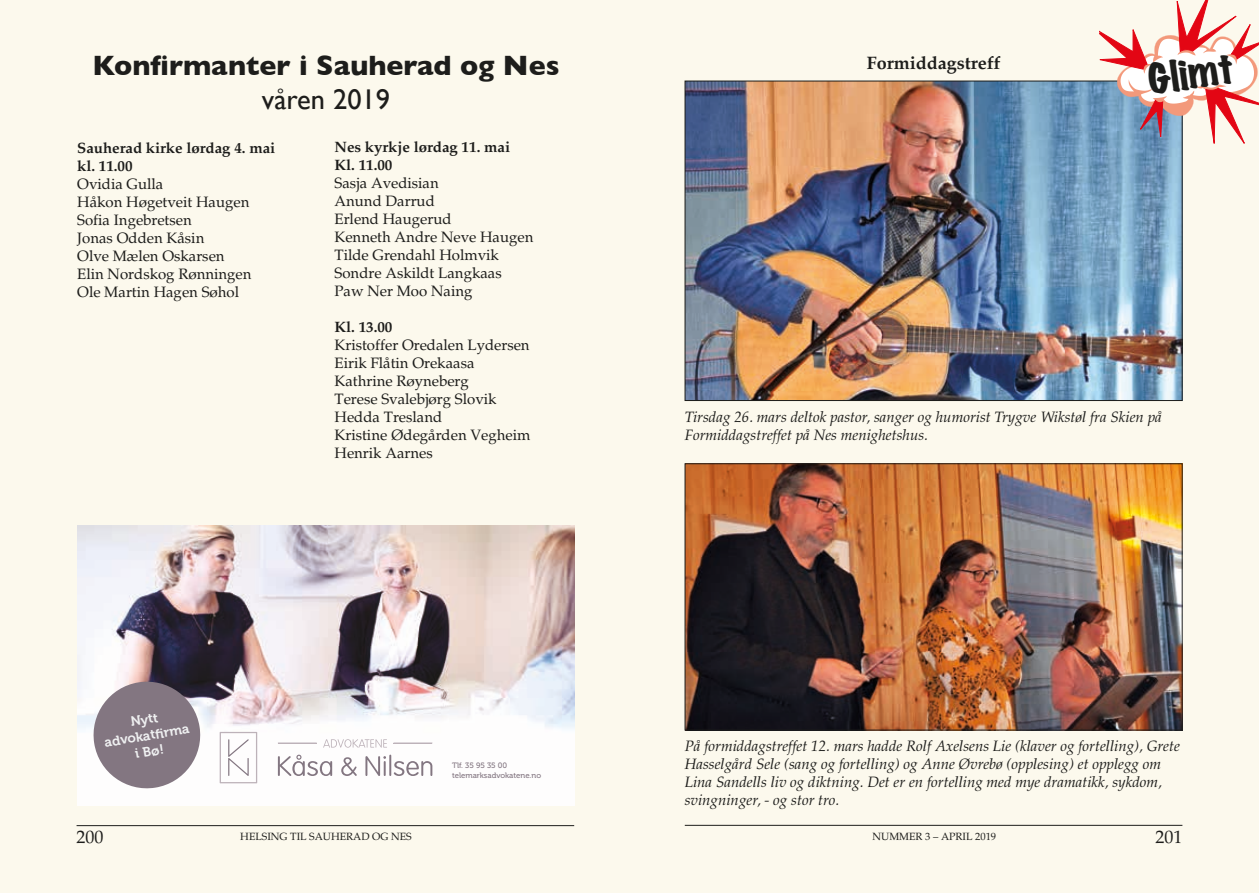
<style>
.page{position:relative;width:1259px;height:893px;background:#fcf9ed}
.page>*{position:absolute;margin:0;border:0;box-sizing:border-box;transform-origin:0 0}
.t1{font:expanded 38.25px "Marker Felt";color:#1d1d1b}
.t2{font:700 28.5px "Gill Sans";color:#1d1d1b}
.t3{font:28.5px "Gill Sans";color:#1d1d1b}
.t4{font:700 18px "Palatino";color:#1d1d1b}
.t5{font:18px "Palatino";color:#1d1d1b}
.t6{font:15px/18px "Palatino";color:#1d1d1b}
.t7{font:italic 15px/18px "Palatino";color:#1d1d1b}
.t8{font:700 15px/18px "Palatino";color:#1d1d1b}
.t9{font:13.5px/16.2px "Museo 700";color:#eff0f1;text-align:center}
.t10{font:10.5px "Palatino";color:#1d1d1b}
.t11{font:7.8px/9.3px "Museo 500";color:#837681}
</style>
<div class="page">
<hr style="left:77px;top:825px;width:497px;height:1px;background:#1d1d1b">
<hr style="left:685px;top:825px;width:497px;height:1px;background:#1d1d1b">
<img style="left:77px;top:525px;width:498px;height:280px">
<svg style="left:278px;top:755px;width:54px;height:21px"></svg>
<svg style="left:341px;top:757px;width:16px;height:19px"></svg>
<svg style="left:365px;top:756px;width:21px;height:20px"></svg>
<hr style="left:389px;top:755px;width:2px;height:21px;background:#837681">
<svg style="left:394px;top:761px;width:38px;height:15px"></svg>
<svg style="left:323px;top:739px;width:64px;height:9px"></svg>
<hr style="left:278px;top:743px;width:39px;height:1px;background:#bdb2b9">
<hr style="left:393px;top:743px;width:39px;height:1px;background:#bdb2b9">
<svg style="left:220px;top:732px;width:37px;height:51px"></svg>
<svg style="left:90px;top:678px;width:114px;height:114px"></svg>
<img style="left:687px;top:83px;width:493px;height:316px">
<img style="left:687px;top:465px;width:493px;height:263px">
<div style="left:685px;top:463px;width:497px;height:267px;border:1px solid #1d1d1b"></div>
<svg style="left:1099px;top:0;width:160px;height:143px"></svg>
<h2 class="t2" style="left:92px;top:43px;width:468px">Konfirmanter i Sauherad og Nes</h2>
<h2 class="t3" style="left:262px;top:83px;width:130px">våren 2019</h2>
<p class="t8" style="left:77px;top:139px;width:199px">Sauherad kirke lørdag 4. mai kl. 11.00</p>
<p class="t6" style="left:77px;top:176px;width:176px">Ovidia Gulla<br>Håkon Høgetveit Haugen<br>Sofia Ingebretsen<br>Jonas Odden Kåsin<br>Olve Mælen Oskarsen<br>Elin Nordskog Rønningen<br>Ole Martin Hagen Søhol</p>
<p class="t8" style="left:334px;top:138px;width:177px">Nes kyrkje lørdag 11. mai<br>Kl. 11.00</p>
<p class="t6" style="left:334px;top:174px;width:200px">Sasja Avedisian<br>Anund Darrud<br>Erlend Haugerud<br>Kenneth Andre Neve Haugen<br>Tilde Grendahl Holmvik<br>Sondre Askildt Langkaas<br>Paw Ner Moo Naing</p>
<p class="t8" style="left:334px;top:318px;width:59px">Kl. 13.00</p>
<p class="t6" style="left:334px;top:336px;width:197px">Kristoffer Oredalen Lydersen<br>Eirik Flåtin Orekaasa<br>Kathrine Røyneberg<br>Terese Svalebjørg Slovik<br>Hedda Tresland<br>Kristine Ødegården Vegheim<br>Henrik Aarnes</p>
<p class="t9" style="left:101px;top:718px;width:87px;rotate:-9deg">Nytt advokatfi rma i Bø!</p>
<p class="t11" style="left:452px;top:761px;width:91px">Tlf. 35 95 35 00 telemarksadvokatene.no</p>
<p class="t4" style="left:866px;top:52px;width:135px">Formiddagstreff</p>
<h1 class="t1" style="left:1144px;top:50px;width:87px;rotate:-8deg">Glimt</h1>
<p class="t7" style="left:685px;top:408px;width:478px">Tirsdag 26. mars deltok pastor, sanger og humorist Trygve Wikstøl fra Skien på<br>Formiddagstreffet på Nes menighetshus.</p>
<p class="t7" style="left:685px;top:737px;width:496px">På formiddagstreffet 12. mars hadde Rolf Axelsens Lie (klaver og fortelling), Grete Hasselgård Sele (sang og fortelling) og Anne Øvrebø (opplesing) et opplegg om Lina Sandells liv og diktning. Det er en fortelling med mye dramatikk, sykdom, svingninger, - og stor tro.</p>
<p class="t5" style="left:77px;top:826px;width:29px">200</p>
<p class="t10" style="left:240px;top:831px;width:173px">HELSING TIL SAUHERAD OG NES</p>
<p class="t10" style="left:872px;top:831px;width:125px">NUMMER 3 – APRIL 2019</p>
<p class="t5" style="left:1155px;top:826px;width:28px">201</p>
</div>
